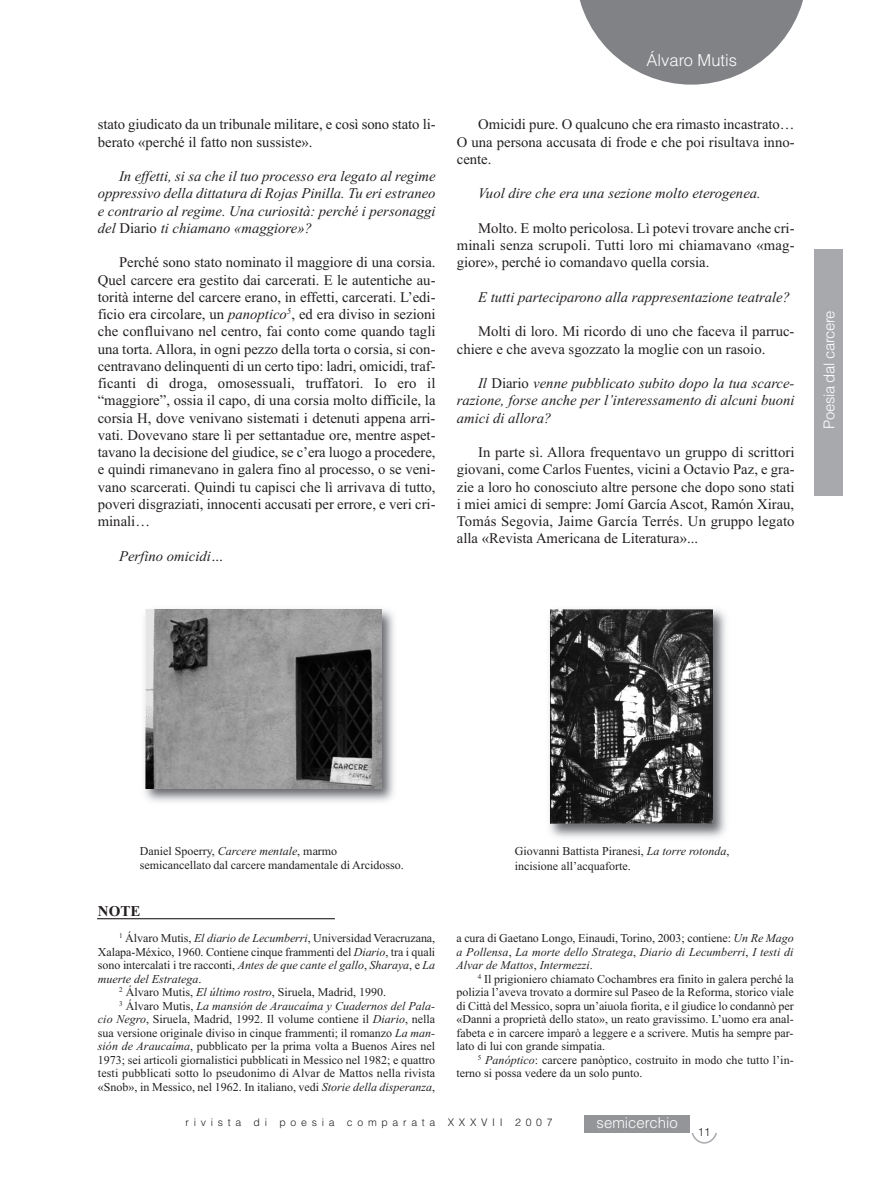
<style>
.page{position:relative;width:893px;height:1191px;background:#fff}
.page>*{position:absolute;margin:0;border:0;box-sizing:border-box;transform-origin:0 0}
.t1{font:300 16.5px "Helvetica";color:#fff}
.t2{font:300 15px "Helvetica";letter-spacing:-.025em;color:#fff}
.t3{font:300 15px "Helvetica";color:#fff}
.t4{font:700 15px "Times New Roman";color:#231f20}
.t5{font:14.7px/17.2px "Times New Roman";color:#231f20;text-align:justify}
.t6{font:italic 14.7px/17.2px "Times New Roman";color:#231f20;text-align:justify}
.t7{font:12px/13.5px "Times New Roman";color:#231f20}
.t8{font:italic 12px/13.5px "Times New Roman";color:#231f20;text-align:justify}
.t9{font:300 11.25px "Helvetica";color:#231f20}
.t10{font:300 10.5px "Helvetica";letter-spacing:.45em;color:#231f20}
.s1{font-style:normal}
.s2{font-style:italic}
</style>
<div class="page">
<svg style="left:579px;top:0;width:224px;height:85px"></svg>
<div style="left:814px;top:249px;width:29px;height:246px;background:#a8a9ad"></div>
<div style="left:584px;top:1115px;width:106px;height:17px;background:#939598"></div>
<svg style="left:691px;top:1133px;width:26px;height:10px"></svg>
<hr style="left:97px;top:918px;width:238px;height:1px;background:#231f20">
<img style="left:144px;top:609px;width:250px;height:193px">
<img style="left:146px;top:610px;width:235px;height:178px">
<img style="left:549px;top:609px;width:177px;height:229px">
<img style="left:550px;top:610px;width:163px;height:213px">
<p class="t5" style="left:98px;top:116px;width:339px">stato giudicato da un tribunale militare, e così sono stato li&shy;berato «perché il fatto non sussiste».</p>
<p class="t6" style="left:98px;top:167px;width:339px;text-indent:21px">In effetti, si sa che il tuo processo era legato al regime oppressivo della dittatura di Rojas Pinilla. Tu eri estraneo e contrario al regime. Una curiosità: perché i personaggi del <span class="s1">Diario</span> ti chiamano «maggiore»?</p>
<p class="t5" style="left:98px;top:254px;width:339px;text-indent:21px">Perché sono stato nominato il maggiore di una corsia.<br>Quel carcere era gestito dai carcerati. E le autentiche au&shy;torità interne del carcere erano, in effetti, carcerati. L’edi&shy;ficio era circolare, un <span class="s2">panoptico</span><sup>5</sup>, ed era diviso in sezioni che confluivano nel centro, fai conto come quando tagli una torta. Allora, in ogni pezzo della torta o corsia, si con&shy;centravano delinquenti di un certo tipo: ladri, omicidi, traf&shy;ficanti di droga, omosessuali, truffatori. Io ero il “maggiore”, ossia il capo, di una corsia molto difficile, la corsia H, dove venivano sistemati i detenuti appena arri&shy;vati. Dovevano stare lì per settantadue ore, mentre aspet&shy;tavano la decisione del giudice, se c’era luogo a procedere, e quindi rimanevano in galera fino al processo, o se veni&shy;vano scarcerati. Quindi tu capisci che lì arrivava di tutto, poveri disgraziati, innocenti accusati per errore, e veri cri&shy;minali…</p>
<p class="t6" style="left:119px;top:547px;width:106px">Perfino omicidi…</p>
<p class="t1" style="left:647px;top:50px;width:92px">Álvaro Mutis</p>
<p class="t5" style="left:457px;top:116px;width:339px;text-indent:21px">Omicidi pure. O qualcuno che era rimasto incastrato… O una persona accusata di frode e che poi risultava inno&shy;cente.</p>
<p class="t6" style="left:478px;top:185px;width:284px">Vuol dire che era una sezione molto eterogenea.</p>
<p class="t5" style="left:457px;top:219px;width:339px;text-indent:21px">Molto. E molto pericolosa. Lì potevi trovare anche cri&shy;minali senza scrupoli. Tutti loro mi chiamavano «mag&shy;giore», perché io comandavo quella corsia.</p>
<p class="t6" style="left:478px;top:288px;width:314px">E tutti parteciparono alla rappresentazione teatrale?</p>
<p class="t5" style="left:457px;top:323px;width:339px;text-indent:21px">Molti di loro. Mi ricordo di uno che faceva il parruc&shy;chiere e che aveva sgozzato la moglie con un rasoio.</p>
<p class="t6" style="left:457px;top:374px;width:339px;text-indent:21px">Il <span class="s1">Diario</span> venne pubblicato subito dopo la tua scarce&shy;razione, forse anche per l’interessamento di alcuni buoni amici di allora?</p>
<p class="t5" style="left:457px;top:443px;width:339px;text-indent:21px">In parte sì. Allora frequentavo un gruppo di scrittori giovani, come Carlos Fuentes, vicini a Octavio Paz, e gra&shy;zie a loro ho conosciuto altre persone che dopo sono stati i miei amici di sempre: Jomí García Ascot, Ramón Xirau, Tomás Segovia, Jaime García Terrés. Un gruppo legato alla «Revista Americana de Literatura»...</p>
<p class="t2" style="left:820px;top:429px;width:120px;rotate:-90deg">Poesia dal carcere</p>
<p class="t7" style="left:140px;top:843px;width:266px;line-height:14.4px">Daniel Spoerry, <span class="s2">Carcere mentale</span>, marmo semicancellato dal carcere mandamentale di Arcidosso.</p>
<p class="t7" style="left:515px;top:844px;width:216px;line-height:14.4px">Giovanni Battista Piranesi, <span class="s2">La torre rotonda</span>, incisione all’acquaforte.</p>
<p class="t4" style="left:98px;top:902px;width:44px">NOTE</p>
<p class="t7" style="left:119px;top:931px;width:317px"><sup>1</sup> Álvaro Mutis, <span class="s2">El diario de Lecumberri</span>, Universidad Veracruzana,</p>
<p class="t7" style="left:98px;top:945px;width:339px">Xalapa-México, 1960. Contiene cinque frammenti del <span class="s2">Diario</span>, tra i quali</p>
<p class="t7" style="left:98px;top:958px;width:339px">sono intercalati i tre racconti, <span class="s2">Antes de que cante el gallo</span>, <span class="s2">Sharaya</span>, e <span class="s2">La</span></p>
<p class="t8" style="left:98px;top:972px;width:105px">muerte del Estratega<span class="s1">.</span></p>
<p class="t7" style="left:119px;top:985px;width:269px"><sup>2</sup> Álvaro Mutis, <span class="s2">El último rostro</span>, Siruela, Madrid, 1990.</p>
<p class="t8" style="left:119px;top:999px;width:317px"><sup>3</sup> <span class="s1">Álvaro Mutis,</span> La mansión de Araucaíma y Cuadernos del Pala-</p>
<p class="t7" style="left:98px;top:1012px;width:339px"><span class="s2">cio Negro</span>, Siruela, Madrid, 1992. Il volume contiene il <span class="s2">Diario</span>, nella</p>
<p class="t7" style="left:98px;top:1026px;width:339px">sua versione originale diviso in cinque frammenti; il romanzo <span class="s2">La man-</span></p>
<p class="t7" style="left:98px;top:1039px;width:339px"><span class="s2">sión de Araucaíma</span>, pubblicato per la prima volta a Buenos Aires nel</p>
<p class="t7" style="left:98px;top:1053px;width:339px">1973; sei articoli giornalistici pubblicati in Messico nel 1982; e quattro</p>
<p class="t7" style="left:98px;top:1066px;width:339px">testi pubblicati sotto lo pseudonimo di Alvar de Mattos nella rivista</p>
<p class="t7" style="left:98px;top:1080px;width:339px">«Snob», in Messico, nel 1962. In italiano, vedi <span class="s2">Storie della disperanza</span>,</p>
<p class="t8" style="left:456px;top:931px;width:339px"><span class="s1">a cura di Gaetano Longo, Einaudi, Torino, 2003; contiene:</span> Un Re Mago a Pollensa<span class="s1">,</span> La morte dello Stratega<span class="s1">,</span> Diario di Lecumberri<span class="s1">,</span> I testi di Alvar de Mattos<span class="s1">,</span> Intermezzi<span class="s1">.</span></p>
<p class="t7" style="left:456px;top:972px;width:339px;text-align:justify;text-indent:21px"><sup>4</sup> Il prigioniero chiamato Cochambres era finito in galera perché la polizia l’aveva trovato a dormire sul Paseo de la Reforma, storico viale di Città del Messico, sopra un’aiuola fiorita, e il giudice lo condannò per «Danni a proprietà dello stato», un reato gravissimo. L’uomo era anal&shy;fabeta e in carcere imparò a leggere e a scrivere. Mutis ha sempre par&shy;lato di lui con grande simpatia.</p>
<p class="t7" style="left:456px;top:1053px;width:339px;text-indent:21px"><sup>5</sup> <span class="s2">Panóptico</span>: carcere panòptico, costruito in modo che tutto l’in&shy;terno si possa vedere da un solo punto.</p>
<p class="t10" style="left:186px;top:1116px;width:369px">rivista di poesia comparata XXXVII 2007</p>
<p class="t3" style="left:597px;top:1113px;width:83px">semicerchio</p>
<p class="t9" style="left:698px;top:1125px;width:14px">11</p>
</div>
